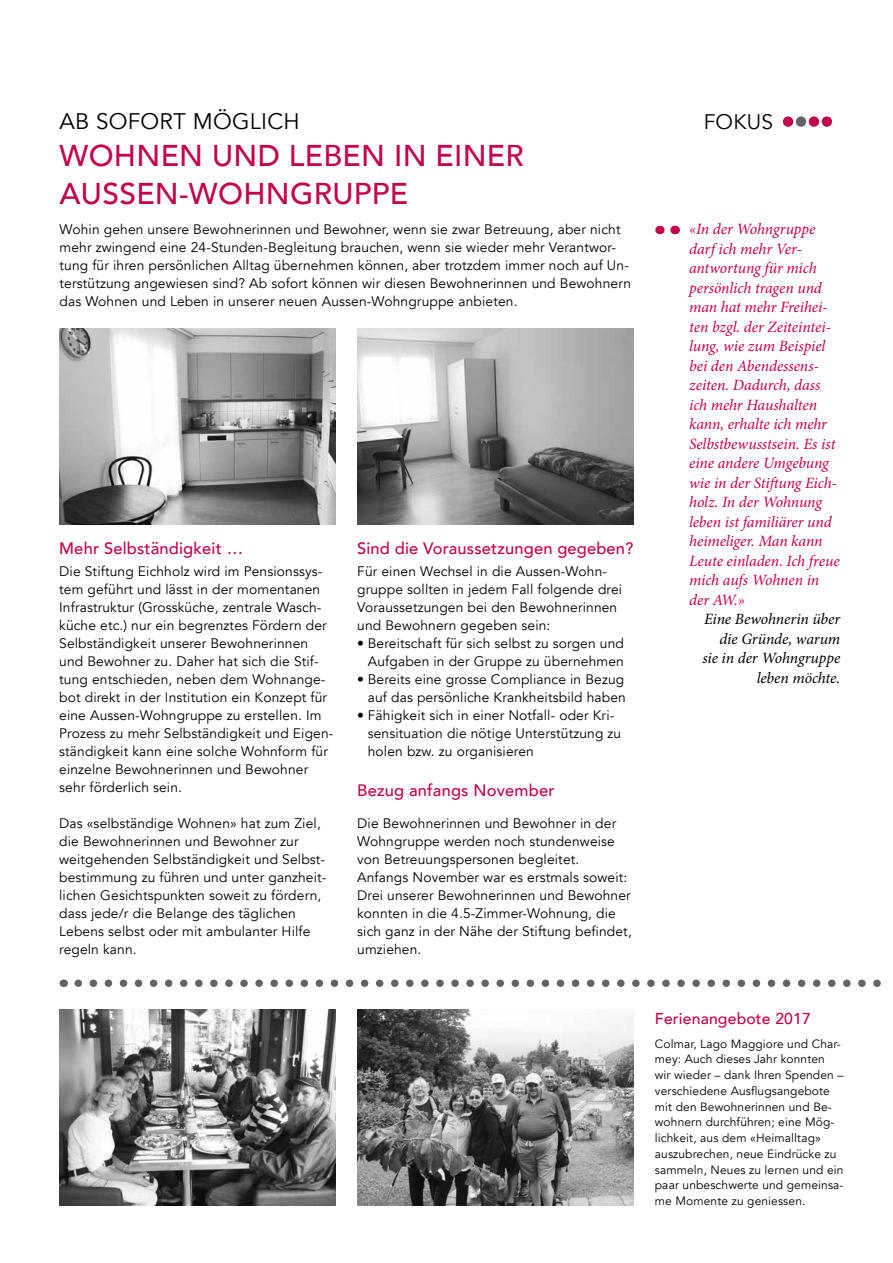
<style>
.page{position:relative;width:893px;height:1263px;background:#fff}
.page>*{position:absolute;margin:0;border:0;box-sizing:border-box;transform-origin:0 0}
.t1{font:500 30px/37.5px "Avenir";letter-spacing:.01em;color:#c4014b}
.t2{font:22.5px "Avenir";letter-spacing:.01em;color:#000}
.t3{font:21px "Avenir";letter-spacing:.01em;color:#000}
.t4{font:500 16.5px "Avenir";letter-spacing:.01em;color:#c4014b}
.t5{font:italic 15.75px/19.5px "Minion Pro";letter-spacing:-.01em;color:#c4014b}
.t6{font:italic 15.75px/19.5px "Minion Pro";letter-spacing:-.005em;color:#000;text-align:right}
.t7{font:500 15.75px "Avenir";letter-spacing:.01em;color:#c4014b}
.t8{font:13.8px/18px "Avenir";letter-spacing:.01em;color:#000}
.t9{font:12px/15.8px "Avenir";letter-spacing:.01em;color:#000}
</style>
<div class="page">
<svg style="left:78px;top:979px;width:803px;height:8px"></svg>
<div style="left:809px;top:116px;width:10px;height:11px;background:#c4014b;border-radius:50%"></div>
<div style="left:796px;top:116px;width:10px;height:11px;background:#646363;border-radius:50%"></div>
<div style="left:783px;top:116px;width:10px;height:11px;background:#c4014b;border-radius:50%"></div>
<div style="left:822px;top:116px;width:10px;height:11px;background:#c4014b;border-radius:50%"></div>
<svg style="left:670px;top:226px;width:6px;height:8px"></svg>
<img style="left:60px;top:1010px;width:276px;height:195px">
<img style="left:60px;top:329px;width:276px;height:195px">
<img style="left:357px;top:329px;width:277px;height:195px">
<img style="left:357px;top:1010px;width:277px;height:195px">
<h2 class="t2" style="left:60px;top:108px;width:242px">AB SOFORT MÖGLICH</h2>
<h3 class="t3" style="left:704px;top:109px;width:71px">FOKUS</h3>
<h1 class="t1" style="left:60px;top:135px;width:466px">WOHNEN UND LEBEN IN EINER<br>AUSSEN-WOHNGRUPPE</h1>
<p class="t8" style="left:60px;top:221px;width:573px">Wohin gehen unsere Bewohnerinnen und Bewohner, wenn sie zwar Betreuung, aber nicht mehr zwingend eine 24-Stunden-Begleitung brauchen, wenn sie wieder mehr Verantwor&shy;tung für ihren persönlichen Alltag übernehmen können, aber trotzdem immer noch auf Un&shy;terstützung angewiesen sind? Ab sofort können wir diesen Bewohnerinnen und Bewohnern das Wohnen und Leben in unserer neuen Aussen-Wohngruppe anbieten.</p>
<p class="t5" style="left:689px;top:219px;width:152px">«In der Wohngruppe darf ich mehr Ver&shy;antwortung für mich persönlich tragen und man hat mehr Freihei&shy;ten bzgl. der Zeiteintei&shy;lung, wie zum Beispiel bei den Abendessens&shy;zeiten. Dadurch, dass ich mehr Haushalten kann, erhalte ich mehr<br>Selbstbewusstsein. Es ist eine andere Umgebung wie in der Stiftung Eich&shy;holz. In der Wohnung leben ist familiärer und heimeliger. Man kann<br>Leute einladen. Ich freue mich aufs Wohnen in der AW.»</p>
<p class="t6" style="left:702px;top:609px;width:139px">Eine Bewohnerin über die Gründe, warum sie in der Wohngruppe leben möchte.</p>
<p class="t4" style="left:59px;top:534px;width:186px">Mehr Selbständigkeit …</p>
<p class="t8" style="left:59px;top:563px;width:276px">Die Stiftung Eichholz wird im Pensionssys&shy;tem geführt und lässt in der momentanen Infrastruktur (Grossküche, zentrale Wasch&shy;küche etc.) nur ein begrenztes Fördern der Selbständigkeit unserer Bewohnerinnen und Bewohner zu. Daher hat sich die Stif&shy;tung entschieden, neben dem Wohnange&shy;bot direkt in der Institution ein Konzept für eine Aussen-Wohngruppe zu erstellen. Im Prozess zu mehr Selbständigkeit und Eigen&shy;ständigkeit kann eine solche Wohnform für einzelne Bewohnerinnen und Bewohner sehr förderlich sein.</p>
<p class="t8" style="left:59px;top:814px;width:269px">Das «selbständige Wohnen» hat zum Ziel, die Bewohnerinnen und Bewohner zur weitgehenden Selbständigkeit und Selbst&shy;bestimmung zu führen und unter ganzheit&shy;lichen Gesichtspunkten soweit zu fördern, dass jede/r die Belange des täglichen Lebens selbst oder mit ambulanter Hilfe regeln kann.</p>
<p class="t4" style="left:357px;top:534px;width:278px">Sind die Voraussetzungen gegeben?</p>
<p class="t8" style="left:357px;top:563px;width:267px">Für einen Wechsel in die Aussen-Wohn&shy;gruppe sollten in jedem Fall folgende drei Voraussetzungen bei den Bewohnerinnen und Bewohnern gegeben sein:</p>
<p class="t8" style="left:357px;top:634px;width:268px;text-align:right">• Bereitschaft für sich selbst zu sorgen und<br>Aufgaben in der Gruppe zu übernehmen</p>
<p class="t8" style="left:357px;top:670px;width:270px;text-align:right">• Bereits eine grosse Compliance in Bezug auf das persönliche Krankheitsbild haben</p>
<p class="t8" style="left:368px;top:706px;width:255px;text-indent:-11px">• Fähigkeit sich in einer Notfall- oder Kri&shy;sensituation die nötige Unterstützung zu holen bzw. zu organisieren</p>
<p class="t4" style="left:357px;top:776px;width:199px">Bezug anfangs November</p>
<p class="t8" style="left:357px;top:815px;width:276px">Die Bewohnerinnen und Bewohner in der Wohngruppe werden noch stundenweise von Betreuungspersonen begleitet.<br>Anfangs November war es erstmals soweit:<br>Drei unserer Bewohnerinnen und Bewohner konnten in die 4.5-Zimmer-Wohnung, die sich ganz in der Nähe der Stiftung befindet, umziehen.</p>
<p class="t7" style="left:655px;top:1004px;width:158px">Ferienangebote 2017</p>
<p class="t9" style="left:655px;top:1036px;width:190px">Colmar, Lago Maggiore und Char&shy;mey: Auch dieses Jahr konnten wir wieder – dank Ihren Spenden – verschiedene Ausflugsangebote mit den Bewohnerinnen und Be&shy;wohnern durchführen; eine Mög&shy;lichkeit, aus dem «Heimalltag» auszubrechen, neue Eindrücke zu sammeln, Neues zu lernen und ein paar unbeschwerte und gemeinsa&shy;me Momente zu geniessen.</p>
</div>
